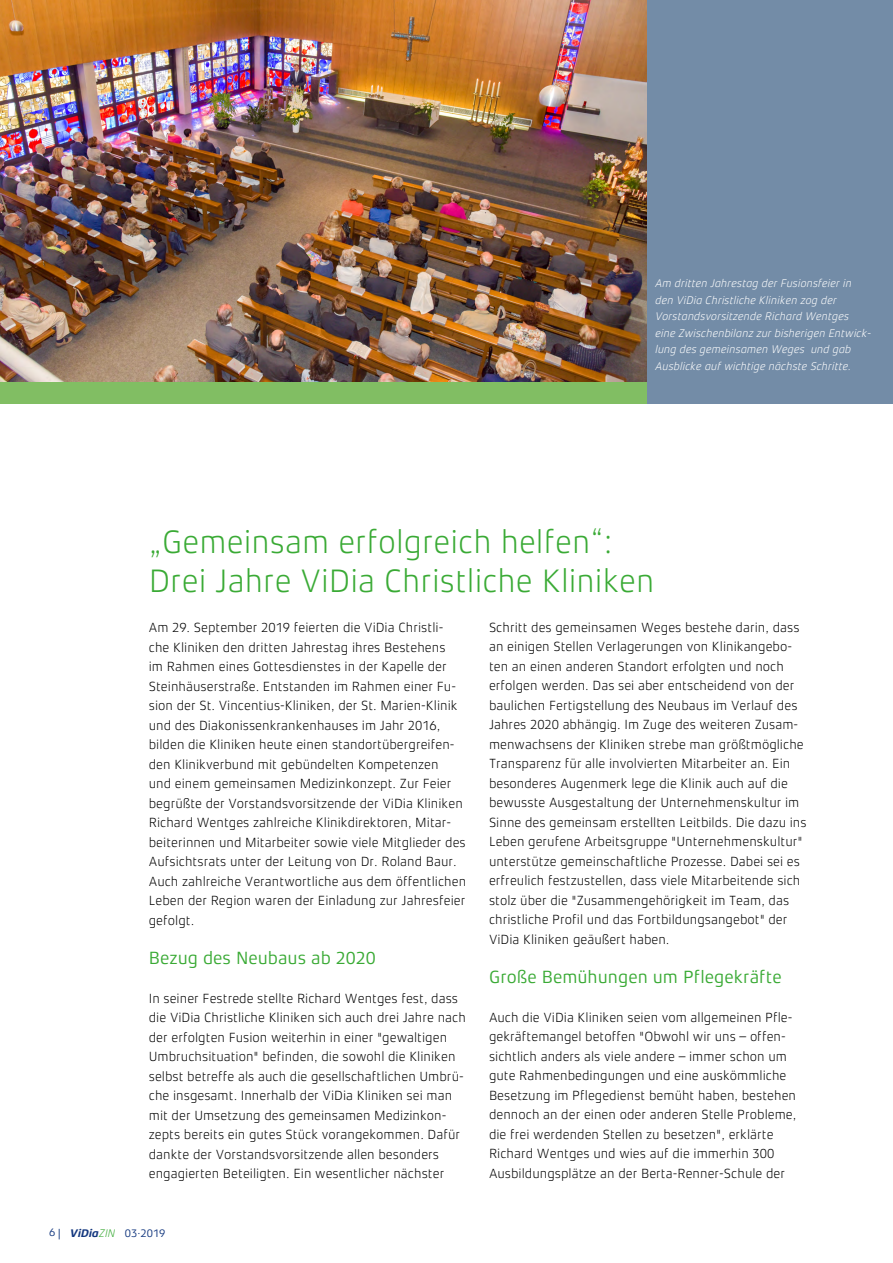
<style>
.page{position:relative;width:893px;height:1263px;background:#fff}
.page>*{position:absolute;margin:0;border:0;box-sizing:border-box;transform-origin:0 0}
.t1{font:300 33px/39px "Xenois Sans Pro";color:#3aaa35}
.t2{font:18px "Xenois Sans Pro";color:#3aaa35}
.t3{font:300 13.5px/19.5px "Xenois Sans Pro";color:#000}
.t4{font:italic 300 11.25px/16.5px "Xenois Sans Pro";color:#fff}
.t5{font:11.25px "Xenois Sans Pro";color:#14387f}
.s1{font-weight:700;font-style:italic}
.s2{font-weight:300;font-style:italic;color:#3aaa35}
</style>
<div class="page">
<div style="left:645px;top:0;width:248px;height:404px;background:#738ca7"></div>
<img style="left:0;top:0;width:646px;height:383px">
<div style="left:0;top:383px;width:646px;height:21px;background:#81be63"></div>
<p class="t4" style="left:655px;top:275px;width:217px">Am dritten Jahrestag der Fusionsfeier in den ViDia Christliche Kliniken zog der Vorstandsvorsitzende Richard Wentges eine Zwischenbilanz zur bisherigen Entwick&shy;lung des gemeinsamen Weges und gab Ausblicke auf wichtige nächste Schritte.</p>
<h1 class="t1" style="left:149px;top:523px;width:507px">„Gemeinsam erfolgreich helfen“:<br>Drei Jahre ViDia Christliche Kliniken</h1>
<p class="t3" style="left:489px;top:617px;width:319px">Schritt des gemeinsamen Weges bestehe darin, dass an einigen Stellen Verlagerungen von Klinikangebo&shy;ten an einen anderen Standort erfolgten und noch erfolgen werden. Das sei aber entscheidend von der baulichen Fertigstellung des Neubaus im Verlauf des Jahres 2020 abhängig. Im Zuge des weiteren Zusam&shy;menwachsens der Kliniken strebe man größtmögliche Transparenz für alle involvierten Mitarbeiter an. Ein besonderes Augenmerk lege die Klinik auch auf die bewusste Ausgestaltung der Unternehmenskultur im Sinne des gemeinsam erstellten Leitbilds. Die dazu ins Leben gerufene Arbeitsgruppe "Unternehmenskultur" unterstütze gemeinschaftliche Prozesse. Dabei sei es erfreulich festzustellen, dass viele Mitarbeitende sich stolz über die "Zusammengehörigkeit im Team, das christliche Profil und das Fortbildungsangebot" der ViDia Kliniken geäußert haben.</p>
<h2 class="t2" style="left:489px;top:967px;width:294px">Große Bemühungen um Pflegekräfte</h2>
<p class="t3" style="left:489px;top:1007px;width:309px">Auch die ViDia Kliniken seien vom allgemeinen Pfle&shy;gekräftemangel betoffen "Obwohl wir uns – offen&shy;sichtlich anders als viele andere – immer schon um gute Rahmenbedingungen und eine auskömmliche Besetzung im Pflegedienst bemüht haben, bestehen dennoch an der einen oder anderen Stelle Probleme, die frei werdenden Stellen zu besetzen", erklärte Richard Wentges und wies auf die immerhin 300<br>Ausbildungsplätze an der Berta-Renner-Schule der</p>
<p class="t3" style="left:149px;top:618px;width:319px">Am 29. September 2019 feierten die ViDia Christli&shy;che Kliniken den dritten Jahrestag ihres Bestehens<br>im Rahmen eines Gottesdienstes in der Kapelle der Steinhäuserstraße. Entstanden im Rahmen einer Fu&shy;sion der St. Vincentius-Kliniken, der St. Marien-Klinik und des Diakonissenkrankenhauses im Jahr 2016, bilden die Kliniken heute einen standortübergreifen&shy;den Klinikverbund mit gebündelten Kompetenzen<br>und einem gemeinsamen Medizinkonzept. Zur Feier begrüßte der Vorstandsvorsitzende der ViDia Kliniken Richard Wentges zahlreiche Klinikdirektoren, Mitar&shy;beiterinnen und Mitarbeiter sowie viele Mitglieder des Aufsichtsrats unter der Leitung von Dr. Roland Baur.<br>Auch zahlreiche Verantwortliche aus dem öffentlichen Leben der Region waren der Einladung zur Jahresfeier gefolgt.</p>
<h2 class="t2" style="left:149px;top:947px;width:228px">Bezug des Neubaus ab 2020</h2>
<p class="t3" style="left:149px;top:988px;width:319px">In seiner Festrede stellte Richard Wentges fest, dass die ViDia Christliche Kliniken sich auch drei Jahre nach der erfolgten Fusion weiterhin in einer "gewaltigen Umbruchsituation" befinden, die sowohl die Kliniken selbst betreffe als auch die gesellschaftlichen Umbrü&shy;che insgesamt. Innerhalb der ViDia Kliniken sei man mit der Umsetzung des gemeinsamen Medizinkon&shy;zepts bereits ein gutes Stück vorangekommen. Dafür dankte der Vorstandsvorsitzende allen besonders engagierten Beteiligten. Ein wesentlicher nächster</p>
<p class="t5" style="left:49px;top:1227px;width:118px">6 | <span class="s1">ViDia</span><span class="s2">ZIN</span> 03·2019</p>
</div>
